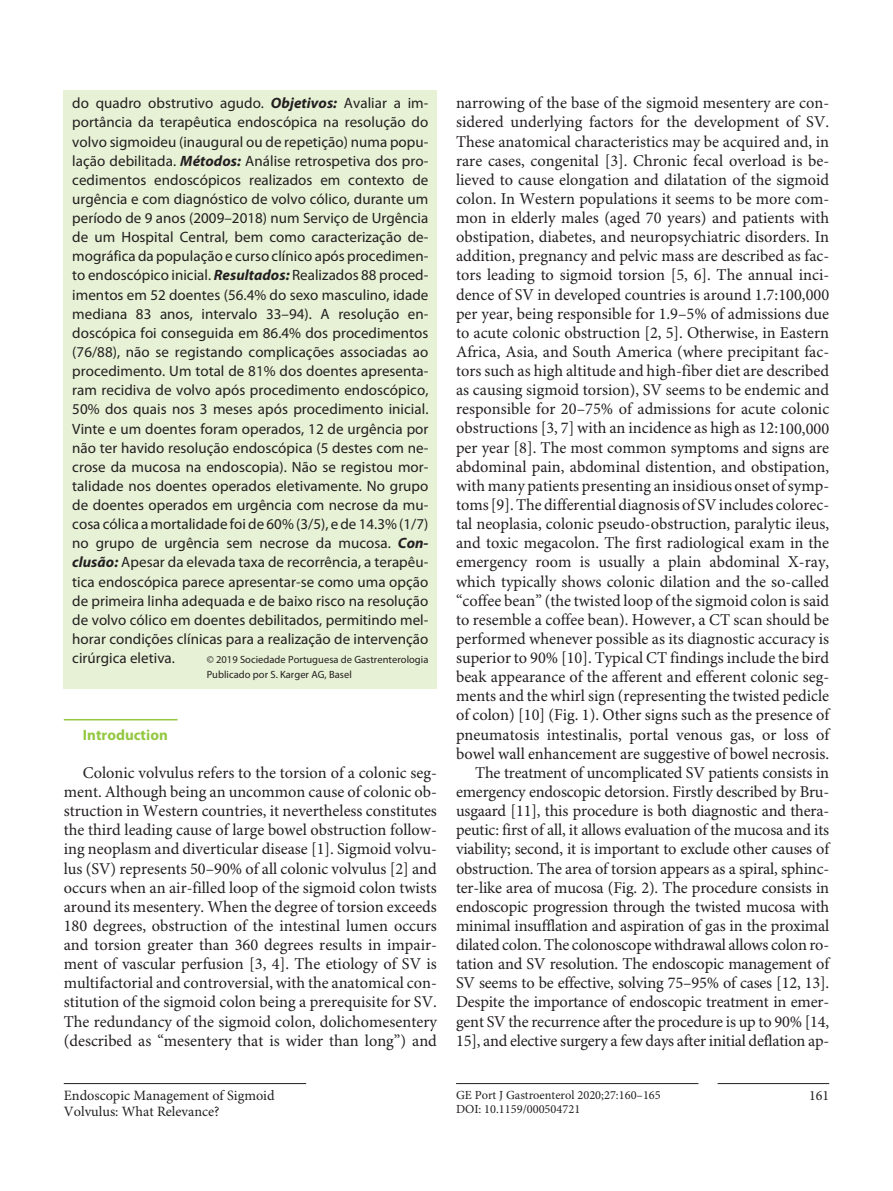
<style>
.page{position:relative;width:893px;height:1191px;background:#fff}
.page>*{position:absolute;margin:0;border:0;box-sizing:border-box;transform-origin:0 0}
.t1{font:16.5px/19px "Minion Pro";color:#231f20;text-align:justify}
.t2{font:15px/19.2px "Myriad Pro";letter-spacing:.005em;color:#231f20;text-align:justify}
.t3{font:700 15px "Myriad Pro";letter-spacing:.005em;color:#93c840}
.t4{font:14.25px/15.9px "Minion Pro";color:#231f20}
.t5{font:12.3px "Minion Pro";color:#231f20}
.t6{font:10.5px/14.7px "Myriad Pro";letter-spacing:.005em;color:#231f20}
.s1{font-weight:700;font-style:italic}
</style>
<div class="page">
<hr style="left:718px;top:1083px;width:111px;height:1px;background:#231f20">
<hr style="left:456px;top:1083px;width:242px;height:1px;background:#231f20">
<hr style="left:64px;top:1083px;width:242px;height:1px;background:#231f20">
<div style="left:64px;top:90px;width:373px;height:599px;background:#e6f1d5"></div>
<hr style="left:64px;top:719px;width:114px;height:1px;background:#93c840">
<p class="t2" style="left:72px;top:94px;width:358px">do quadro obstrutivo agudo. <span class="s1">Objetivos:</span> Avaliar a im&shy;portância da terapêutica endoscópica na resolução do volvo sigmoideu (inaugural ou de repetição) numa popu&shy;lação debilitada. <span class="s1">Métodos:</span> Análise retrospetiva dos pro&shy;cedimentos endoscópicos realizados em contexto de urgência e com diagnóstico de volvo cólico, durante um período de 9 anos (2009–2018) num Serviço de Urgência de um Hospital Central, bem como caracterização de&shy;mográfica da população e curso clínico após procedimen&shy;to endoscópico inicial. <span class="s1">Resultados:</span> Realizados 88 proced&shy;imentos em 52 doentes (56.4% do sexo masculino, idade mediana 83 anos, intervalo 33–94). A resolução en&shy;doscópica foi conseguida em 86.4% dos procedimentos (76/88), não se registando complicações associadas ao procedimento. Um total de 81% dos doentes apresenta&shy;ram recidiva de volvo após procedimento endoscópico, 50% dos quais nos 3 meses após procedimento inicial.<br>Vinte e um doentes foram operados, 12 de urgência por não ter havido resolução endoscópica (5 destes com ne&shy;crose da mucosa na endoscopia). Não se registou mor&shy;talidade nos doentes operados eletivamente. No grupo de doentes operados em urgência com necrose da mu&shy;cosa cólica a mortalidade foi de 60% (3/5), e de 14.3% (1/7) no grupo de urgência sem necrose da mucosa. <span class="s1">Con&shy;clusão:</span> Apesar da elevada taxa de recorrência, a terapêu&shy;tica endoscópica parece apresentar-se como uma opção de primeira linha adequada e de baixo risco na resolução de volvo cólico em doentes debilitados, permitindo mel&shy;horar condições clínicas para a realização de intervenção cirúrgica eletiva.</p>
<p class="t6" style="left:207px;top:652px;width:223px">© 2019 Sociedade Portuguesa de Gastrenterologia<br>Publicado por S. Karger AG, Basel</p>
<p class="t3" style="left:83px;top:726px;width:86px">Introduction</p>
<p class="t1" style="left:64px;top:763px;width:375px;text-indent:19px">Colonic volvulus refers to the torsion of a colonic seg&shy;ment. Although being an uncommon cause of colonic ob&shy;struction in Western countries, it nevertheless constitutes the third leading cause of large bowel obstruction follow&shy;ing neoplasm and diverticular disease [1]. Sigmoid volvu&shy;lus (SV) represents 50–90% of all colonic volvulus [2] and occurs when an air-filled loop of the sigmoid colon twists around its mesentery. When the degree of torsion exceeds 180 degrees, obstruction of the intestinal lumen occurs and torsion greater than 360 degrees results in impair&shy;ment of vascular perfusion [3, 4]. The etiology of SV is multifactorial and controversial, with the anatomical con&shy;stitution of the sigmoid colon being a prerequisite for SV.<br>The redundancy of the sigmoid colon, dolichomesentery (described as “mesentery that is wider than long”) and</p>
<p class="t1" style="left:456px;top:94px;width:375px;text-align:right">narrowing of the base of the sigmoid mesentery are con&shy;sidered underlying factors for the development of SV.<br>These anatomical characteristics may be acquired and, in rare cases, congenital [3]. Chronic fecal overload is be&shy;lieved to cause elongation and dilatation of the sigmoid colon. In Western populations it seems to be more com&shy;mon in elderly males (aged 70 years) and patients with obstipation, diabetes, and neuropsychiatric disorders. In addition, pregnancy and pelvic mass are described as fac&shy;tors leading to sigmoid torsion [5, 6]. The annual inci&shy;dence of SV in developed countries is around 1.7:100,000 per year, being responsible for 1.9–5% of admissions due to acute colonic obstruction [2, 5]. Otherwise, in Eastern Africa, Asia, and South America (where precipitant fac&shy;tors such as high altitude and high-fiber diet are described as causing sigmoid torsion), SV seems to be endemic and responsible for 20–75% of admissions for acute colonic obstructions [3, 7] with an incidence as high as 12:100,000 per year [8]. The most common symptoms and signs are abdominal pain, abdominal distention, and obstipation, with many patients presenting an insidious onset of symp&shy;toms [9]. The differential diagnosis of SV includes colorec&shy;tal neoplasia, colonic pseudo-obstruction, paralytic ileus, and toxic megacolon. The first radiological exam in the emergency room is usually a plain abdominal X-ray, which typically shows colonic dilation and the so-called “coffee bean” (the twisted loop of the sigmoid colon is said to resemble a coffee bean). However, a CT scan should be performed whenever possible as its diagnostic accuracy is superior to 90% [10]. Typical CT findings include the bird beak appearance of the afferent and efferent colonic seg&shy;ments and the whirl sign (representing the twisted pedicle of colon) [10] (Fig. 1). Other signs such as the presence of pneumatosis intestinalis, portal venous gas, or loss of bowel wall enhancement are suggestive of bowel necrosis.<br>The treatment of uncomplicated SV patients consists in emergency endoscopic detorsion. Firstly described by Bru&shy;usgaard [11], this procedure is both diagnostic and thera&shy;peutic: first of all, it allows evaluation of the mucosa and its viability; second, it is important to exclude other causes of obstruction. The area of torsion appears as a spiral, sphinc&shy;ter-like area of mucosa (Fig. 2). The procedure consists in endoscopic progression through the twisted mucosa with minimal insufflation and aspiration of gas in the proximal dilated colon. The colonoscope withdrawal allows colon ro&shy;tation and SV resolution. The endoscopic management of SV seems to be effective, solving 75–95% of cases [12, 13].<br>Despite the importance of endoscopic treatment in emer&shy;gent SV the recurrence after the procedure is up to 90% [14, 15], and elective surgery a few days after initial deflation ap-</p>
<p class="t4" style="left:64px;top:1088px;width:212px">Endoscopic Management of Sigmoid<br>Volvulus: What Relevance?</p>
<p class="t5" style="left:456px;top:1087px;width:206px">GE Port J Gastroenterol 2020;27:160–165</p>
<p class="t4" style="left:809px;top:1088px;width:22px">161</p>
<p class="t5" style="left:456px;top:1101px;width:126px">DOI: 10.1159/000504721</p>
</div>
